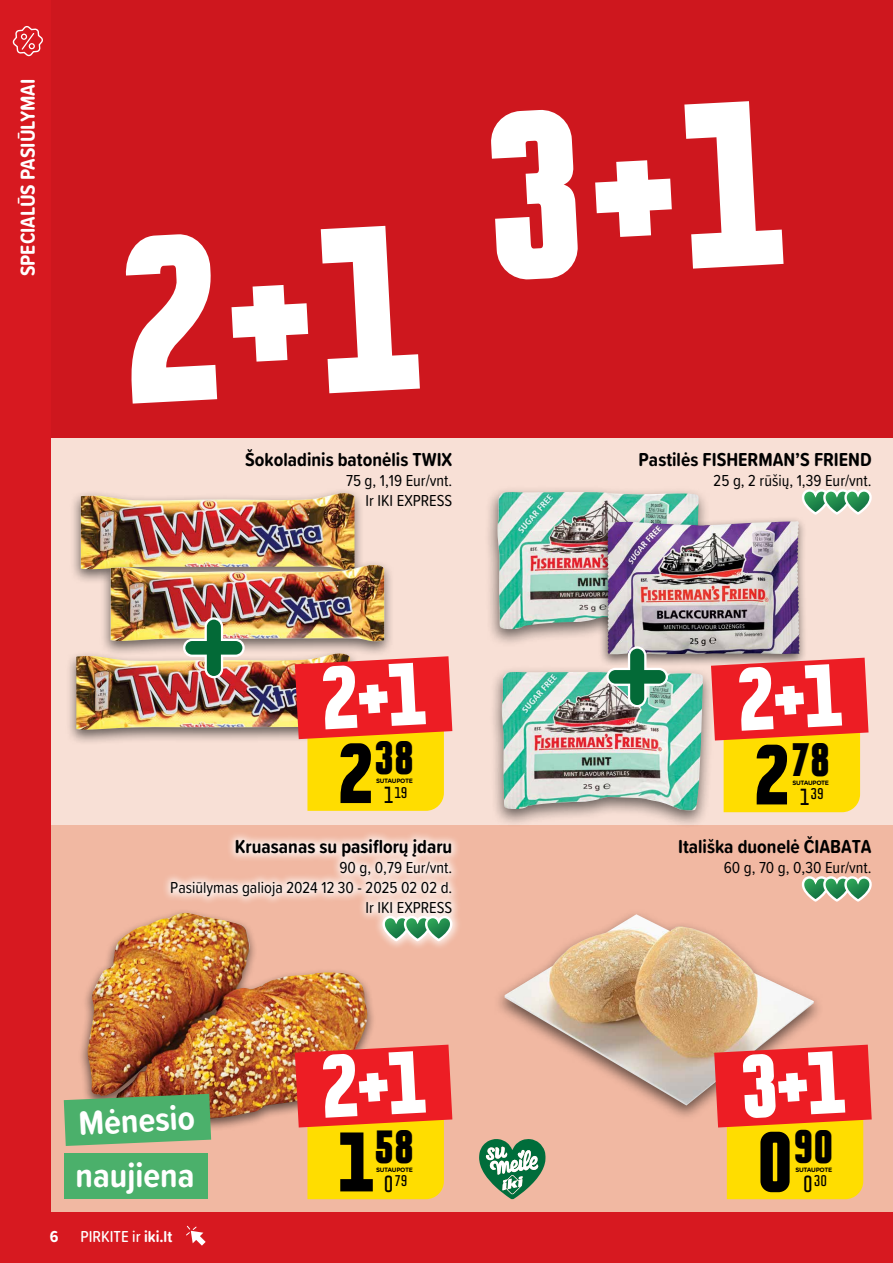
<style>
.page{position:relative;width:893px;height:1263px;background:#d71920}
.page>*{position:absolute;margin:0;border:0;box-sizing:border-box;transform-origin:0 0}
.t1{font:900 condensed 42.6px "Politica";color:#000}
.t2{font:700 35.1px "Proxima Soft Cond";color:#fff}
.t3{font:700 21px "Proxima Soft Cond";color:#fff}
.t4{font:700 19.5px "Proxima Soft Cond";color:#000}
.t5{font:16.5px/19.8px "Proxima Soft Cond";color:#000;text-align:right}
.t6{font:500 16.5px "Proxima Soft Cond";color:#fff}
.t7{font:700 16.5px "Proxima Soft Cond";color:#fff}
.t8{font:700 condensed 14.1px "Politica";color:#000;scale:1.04 1}
.t9{font:700 6.3px "Gotham Rounded";letter-spacing:-.05em;color:#000}
.s1{font-size:77.1px}
.s2{font-size:21.3px}
.s3{font-weight:700}
</style>
<div class="page">
<div style="left:51px;top:0;width:842px;height:1212px;background:#f1b8a2"></div>
<svg style="left:186px;top:1225px;width:20px;height:20px"></svg>
<svg style="left:12px;top:26px;width:31px;height:30px"></svg>
<div style="left:51px;top:438px;width:842px;height:387px;background:#f8e0d6"></div>
<div style="left:78px;top:908px;width:298px;height:223px;background:#000;opacity:.58"></div>
<img style="left:87px;top:913px;width:281px;height:206px">
<div style="left:51px;top:0;width:842px;height:438px;background:#ce171e"></div>
<div style="left:70px;top:488px;width:294px;height:97px;background:#000;opacity:.58"></div>
<img style="left:81px;top:493px;width:273px;height:77px">
<div style="left:99px;top:559px;width:295px;height:97px;background:#000;opacity:.58"></div>
<img style="left:111px;top:565px;width:273px;height:77px">
<div style="left:65px;top:648px;width:295px;height:97px;background:#000;opacity:.58"></div>
<img style="left:76px;top:653px;width:274px;height:77px">
<img style="left:182px;top:616px;width:64px;height:63px">
<div style="left:484px;top:485px;width:226px;height:164px;background:#000;opacity:.58"></div>
<img style="left:497px;top:492px;width:202px;height:139px">
<svg style="left:802px;top:489px;width:70px;height:26px"></svg>
<div style="left:598px;top:516px;width:210px;height:152px;background:#000;opacity:.58"></div>
<img style="left:607px;top:521px;width:193px;height:133px">
<div style="left:489px;top:665px;width:225px;height:164px;background:#000;opacity:.58"></div>
<img style="left:502px;top:672px;width:201px;height:138px">
<svg style="left:605px;top:645px;width:64px;height:63px;background:#80a591"></svg>
<img style="left:505px;top:914px;width:309px;height:191px">
<svg style="left:479px;top:1139px;width:66px;height:60px"></svg>
<svg style="left:801px;top:876px;width:71px;height:26px"></svg>
<svg style="left:64px;top:1094px;width:147px;height:52px;background:#5cac6d"></svg>
<div style="left:64px;top:1153px;width:144px;height:46px;background:#4bb06b"></div>
<div style="left:162px;top:830px;width:300px;height:120px;background:#fff;opacity:.75"></div>
<svg style="left:381px;top:914px;width:73px;height:29px;background:#9fc1a3"></svg>
<svg style="left:295px;top:656px;width:157px;height:155px;background:#f4852a"></svg>
<svg style="left:711px;top:658px;width:157px;height:154px;background:#f5852a"></svg>
<svg style="left:714px;top:1045px;width:158px;height:154px;background:#f48226"></svg>
<svg style="left:295px;top:1045px;width:157px;height:154px;background:#f48124"></svg>
<p class="t3" style="left:12px;top:276px;width:199px;rotate:-90deg">SPECIALŪS PASIŪLYMAI</p>
<p class="t4" style="left:245px;top:445px;width:209px">Šokoladinis batonėlis TWIX</p>
<p class="t5" style="left:346px;top:470px;width:108px">75 g, 1,19 Eur/vnt.<br>Ir IKI EXPRESS</p>
<h1 class="t1" style="left:338px;top:724px;width:78px"><span class="s1">2</span>38</h1>
<p class="t9" style="left:376px;top:776px;width:38px">SUTAUPOTE</p>
<p class="t8" style="left:384px;top:782px;width:24px"><span class="s2">1</span>19</p>
<p class="t4" style="left:235px;top:832px;width:219px">Kruasanas su pasiflorų įdaru</p>
<p class="t5" style="left:170px;top:857px;width:284px">90 g, 0,79 Eur/vnt.<br>Pasiūlymas galioja 2024 12 30 - 2025 02 02 d.<br>Ir IKI EXPRESS</p>
<h2 class="t2" style="left:77px;top:1097px;width:118px;rotate:-3deg">Mėnesio</h2>
<h2 class="t2" style="left:75px;top:1149px;width:120px">naujiena</h2>
<p class="t7" style="left:50px;top:1224px;width:10px">6</p>
<p class="t6" style="left:81px;top:1224px;width:93px">PIRKITE ir <span class="s3">iki.lt</span></p>
<h1 class="t1" style="left:338px;top:1113px;width:78px"><span class="s1">1</span>58</h1>
<p class="t9" style="left:376px;top:1165px;width:38px">SUTAUPOTE</p>
<p class="t8" style="left:384px;top:1170px;width:24px"><span class="s2">0</span>79</p>
<p class="t4" style="left:639px;top:445px;width:235px">Pastilės FISHERMAN’S FRIEND</p>
<p class="t5" style="left:714px;top:470px;width:160px">25 g, 2 rūšių, 1,39 Eur/vnt.</p>
<h1 class="t1" style="left:754px;top:726px;width:78px"><span class="s1">2</span>78</h1>
<p class="t9" style="left:792px;top:778px;width:38px">SUTAUPOTE</p>
<p class="t8" style="left:800px;top:783px;width:24px"><span class="s2">1</span>39</p>
<p class="t4" style="left:678px;top:832px;width:195px">Itališka duonelė ČIABATA</p>
<p class="t5" style="left:724px;top:857px;width:150px">60 g, 70 g, 0,30 Eur/vnt.</p>
<h1 class="t1" style="left:757px;top:1113px;width:78px"><span class="s1">0</span>90</h1>
<p class="t9" style="left:795px;top:1165px;width:38px">SUTAUPOTE</p>
<p class="t8" style="left:803px;top:1170px;width:24px"><span class="s2">0</span>30</p>
</div>
